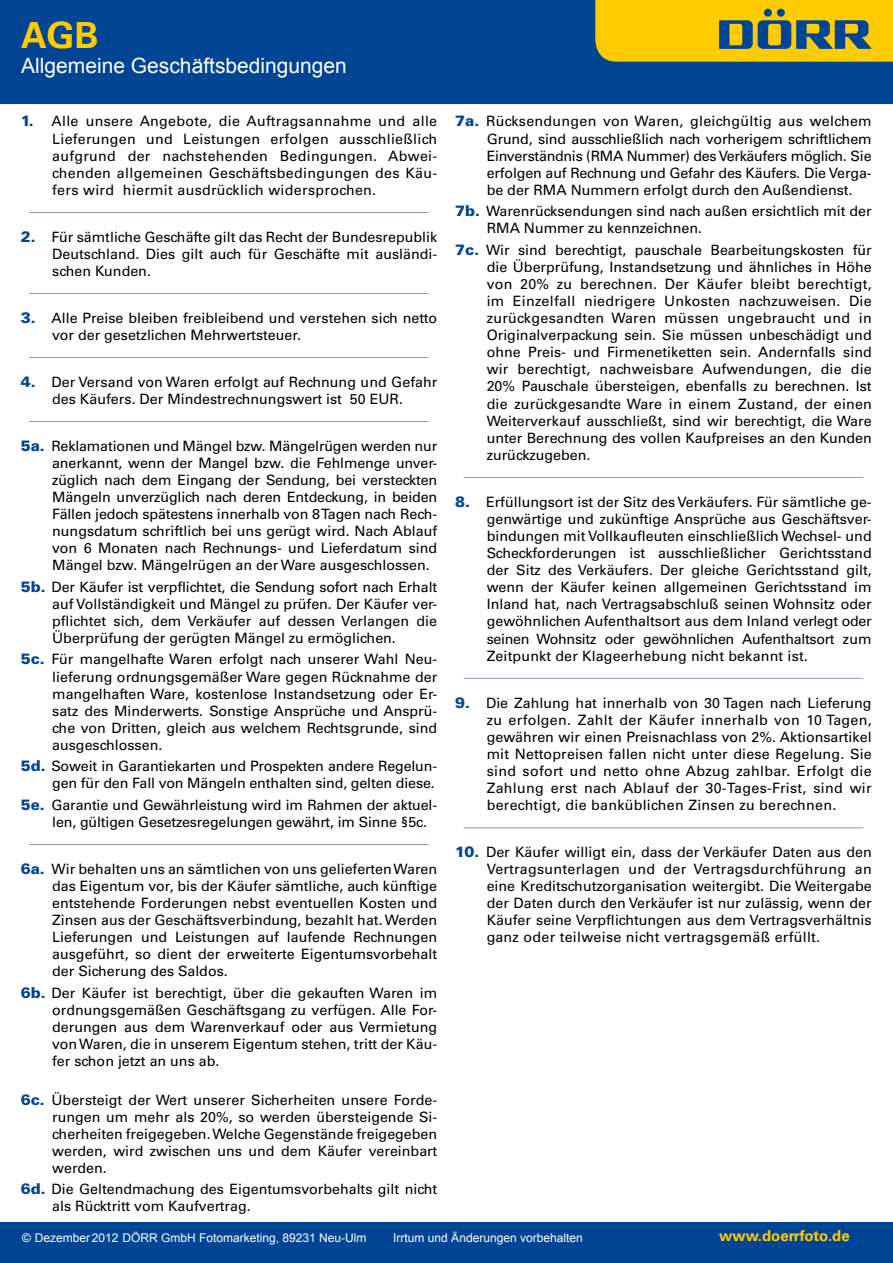
<style>
.page{position:relative;width:893px;height:1263px;background:#fff}
.page>*{position:absolute;margin:0;border:0;box-sizing:border-box;transform-origin:0 0}
.t1{font:700 36px "Univers LT";color:#fecc00}
.t2{font:21px "Arial";color:#fff}
.t3{font:700 15px "Univers LT";color:#fecc00}
.t4{font:14.25px/17.1px "Univers LT";color:#000;text-align:justify}
.t5{font:12px "Arial";color:#fff}
.s1{font-weight:900;font-size:15px;color:#004494}
</style>
<div class="page">
<div style="left:0;top:1222px;width:893px;height:41px;background:#004494"></div>
<div style="left:0;top:0;width:893px;height:104px;background:#004494"></div>
<svg style="left:595px;top:0;width:298px;height:62px;background:#d4b518"></svg>
<div style="left:764px;top:9px;width:8px;height:8px;background:#004494;border-radius:50%"></div>
<div style="left:777px;top:9px;width:8px;height:8px;background:#004494;border-radius:50%"></div>
<hr style="left:29px;top:212px;width:400px;height:1px;background:#8e97c7">
<hr style="left:29px;top:293px;width:400px;height:1px;background:#8e97c7">
<hr style="left:29px;top:357px;width:400px;height:1px;background:#8e97c7">
<hr style="left:29px;top:421px;width:400px;height:1px;background:#8e97c7">
<hr style="left:29px;top:844px;width:400px;height:1px;background:#8e97c7">
<hr style="left:464px;top:477px;width:399px;height:1px;background:#8e97c7">
<hr style="left:464px;top:678px;width:399px;height:1px;background:#8e97c7">
<hr style="left:464px;top:827px;width:399px;height:1px;background:#8e97c7">
<h1 class="t1" style="left:21px;top:14px;width:79px">AGB</h1>
<h2 class="t2" style="left:21px;top:52px;width:327px">Allgemeine Geschäftsbedingungen</h2>
<p class="t4" style="left:52px;top:113px;width:386px;text-indent:-31px"><span class="s1">1.</span> Alle unsere Angebote, die Auftragsannahme und alle Lieferungen und Leistungen erfolgen ausschließlich aufgrund der nachstehenden Bedingungen. Abwei&shy;chenden allgemeinen Geschäftsbedingungen des Käu&shy;fers wird hiermit ausdrücklich widersprochen.</p>
<p class="t4" style="left:52px;top:228px;width:386px;text-indent:-32px"><span class="s1">2.</span> Für sämtliche Geschäfte gilt das Recht der Bundesrepublik Deutschland. Dies gilt auch für Geschäfte mit ausländi&shy;schen Kunden.</p>
<p class="t4" style="left:52px;top:309px;width:386px;text-indent:-31px"><span class="s1">3.</span> Alle Preise bleiben freibleibend und verstehen sich netto vor der gesetzlichen Mehrwertsteuer.</p>
<p class="t4" style="left:21px;top:373px;width:418px;text-align:center"><span class="s1">4.</span> Der Versand von Waren erfolgt auf Rechnung und Gefahr des Käufers. Der Mindestrechnungswert ist 50 EUR.</p>
<p class="t4" style="left:52px;top:437px;width:387px;text-indent:-31px"><span class="s1">5a.</span> Reklamationen und Mängel bzw. Mängelrügen werden nur anerkannt, wenn der Mangel bzw. die Fehlmenge unver&shy;züglich nach dem Eingang der Sendung, bei versteckten Mängeln unverzüglich nach deren Entdeckung, in beiden Fällen jedoch spätestens innerhalb von 8 Tagen nach Rech&shy;nungsdatum schriftlich bei uns gerügt wird. Nach Ablauf von 6 Monaten nach Rechnungs- und Lieferdatum sind Mängel bzw. Mängelrügen an der Ware ausgeschlossen.</p>
<p class="t4" style="left:52px;top:578px;width:386px;text-indent:-32px"><span class="s1">5b.</span> Der Käufer ist verpflichtet, die Sendung sofort nach Erhalt auf Vollständigkeit und Mängel zu prüfen. Der Käufer ver&shy;pflichtet sich, dem Verkäufer auf dessen Verlangen die Überprüfung der gerügten Mängel zu ermöglichen.</p>
<p class="t4" style="left:52px;top:651px;width:386px;text-indent:-31px"><span class="s1">5c.</span> Für mangelhafte Waren erfolgt nach unserer Wahl Neu&shy;lieferung ordnungsgemäßer Ware gegen Rücknahme der mangelhaften Ware, kostenlose Instandsetzung oder Er&shy;satz des Minderwerts. Sonstige Ansprüche und Ansprü&shy;che von Dritten, gleich aus welchem Rechtsgrunde, sind ausgeschlossen.</p>
<p class="t4" style="left:21px;top:758px;width:418px;text-align:right"><span class="s1">5d.</span> Soweit in Garantiekarten und Prospekten andere Regelun&shy;gen für den Fall von Mängeln enthalten sind, gelten diese.</p>
<p class="t4" style="left:52px;top:796px;width:386px;text-indent:-32px"><span class="s1">5e.</span> Garantie und Gewährleistung wird im Rahmen der aktuel&shy;len, gültigen Gesetzesregelungen gewährt, im Sinne §5c.</p>
<p class="t4" style="left:52px;top:860px;width:387px;text-indent:-32px"><span class="s1">6a.</span> Wir behalten uns an sämtlichen von uns gelieferten Waren das Eigentum vor, bis der Käufer sämtliche, auch künftige entstehende Forderungen nebst eventuellen Kosten und Zinsen aus der Geschäftsverbindung, bezahlt hat. Werden Lieferungen und Leistungen auf laufende Rechnungen ausgeführt, so dient der erweiterte Eigentumsvorbehalt der Sicherung des Saldos.</p>
<p class="t4" style="left:52px;top:984px;width:386px;text-indent:-32px"><span class="s1">6b.</span> Der Käufer ist berechtigt, über die gekauften Waren im ordnungsgemäßen Geschäftsgang zu verfügen. Alle For&shy;derungen aus dem Warenverkauf oder aus Vermietung von Waren, die in unserem Eigentum stehen, tritt der Käu&shy;fer schon jetzt an uns ab.</p>
<p class="t4" style="left:52px;top:1091px;width:386px;text-indent:-32px"><span class="s1">6c.</span> Übersteigt der Wert unserer Sicherheiten unsere Forde&shy;rungen um mehr als 20%, so werden übersteigende Si&shy;cherheiten freigegeben. Welche Gegenstände freigegeben werden, wird zwischen uns und dem Käufer vereinbart werden.</p>
<p class="t4" style="left:52px;top:1181px;width:386px;text-indent:-32px"><span class="s1">6d.</span> Die Geltendmachung des Eigentumsvorbehalts gilt nicht als Rücktritt vom Kaufvertrag.</p>
<p class="t4" style="left:487px;top:113px;width:386px;text-indent:-31px"><span class="s1">7a.</span> Rücksendungen von Waren, gleichgültig aus welchem Grund, sind ausschließlich nach vorherigem schriftlichem Einverständnis (RMA Nummer) des Verkäufers möglich. Sie erfolgen auf Rechnung und Gefahr des Käufers. Die Verga&shy;be der RMA Nummern erfolgt durch den Außendienst.</p>
<p class="t4" style="left:487px;top:203px;width:387px;text-indent:-31px"><span class="s1">7b.</span> Warenrücksendungen sind nach außen ersichtlich mit der<br>RMA Nummer zu kennzeichnen.</p>
<p class="t4" style="left:487px;top:241px;width:387px;text-indent:-32px"><span class="s1">7c.</span> Wir sind berechtigt, pauschale Bearbeitungskosten für die Überprüfung, Instandsetzung und ähnliches in Höhe von 20% zu berechnen. Der Käufer bleibt berechtigt, im Einzelfall niedrigere Unkosten nachzuweisen. Die zurückgesandten Waren müssen ungebraucht und in Originalverpackung sein. Sie müssen unbeschädigt und ohne Preis- und Firmenetiketten sein. Andernfalls sind wir berechtigt, nachweisbare Aufwendungen, die die 20% Pauschale übersteigen, ebenfalls zu berechnen. Ist die zurückgesandte Ware in einem Zustand, der einen Weiterverkauf ausschließt, sind wir berechtigt, die Ware unter Berechnung des vollen Kaufpreises an den Kunden zurückzugeben.</p>
<p class="t4" style="left:487px;top:493px;width:386px;text-indent:-31px"><span class="s1">8.</span> Erfüllungsort ist der Sitz des Verkäufers. Für sämtliche ge&shy;genwärtige und zukünftige Ansprüche aus Geschäftsver&shy;bindungen mit Vollkaufleuten einschließlich Wechsel- und Scheckforderungen ist ausschließlicher Gerichtsstand der Sitz des Verkäufers. Der gleiche Gerichtsstand gilt, wenn der Käufer keinen allgemeinen Gerichtsstand im Inland hat, nach Vertragsabschluß seinen Wohnsitz oder gewöhnlichen Aufenthaltsort aus dem Inland verlegt oder seinen Wohnsitz oder gewöhnlichen Aufenthaltsort zum Zeitpunkt der Klageerhebung nicht bekannt ist.</p>
<p class="t4" style="left:487px;top:694px;width:386px;text-indent:-32px"><span class="s1">9.</span> Die Zahlung hat innerhalb von 30 Tagen nach Lieferung zu erfolgen. Zahlt der Käufer innerhalb von 10 Tagen, gewähren wir einen Preisnachlass von 2%. Aktionsartikel mit Nettopreisen fallen nicht unter diese Regelung. Sie sind sofort und netto ohne Abzug zahlbar. Erfolgt die Zahlung erst nach Ablauf der 30-Tages-Frist, sind wir berechtigt, die banküblichen Zinsen zu berechnen.</p>
<p class="t4" style="left:487px;top:843px;width:387px;text-indent:-31px"><span class="s1">10.</span> Der Käufer willigt ein, dass der Verkäufer Daten aus den Vertragsunterlagen und der Vertragsdurchführung an eine Kreditschutzorganisation weitergibt. Die Weitergabe der Daten durch den Verkäufer ist nur zulässig, wenn der Käufer seine Verpflichtungen aus dem Vertragsverhältnis ganz oder teilweise nicht vertragsgemäß erfüllt.</p>
<p class="t5" style="left:22px;top:1230px;width:346px">© Dezember2012 DÖRR GmbH Fotomarketing, 89231 Neu-Ulm</p>
<p class="t5" style="left:393px;top:1230px;width:191px">Irrtum und Änderungen vorbehalten</p>
<p class="t3" style="left:719px;top:1227px;width:132px">www.doerrfoto.de</p>
</div>
